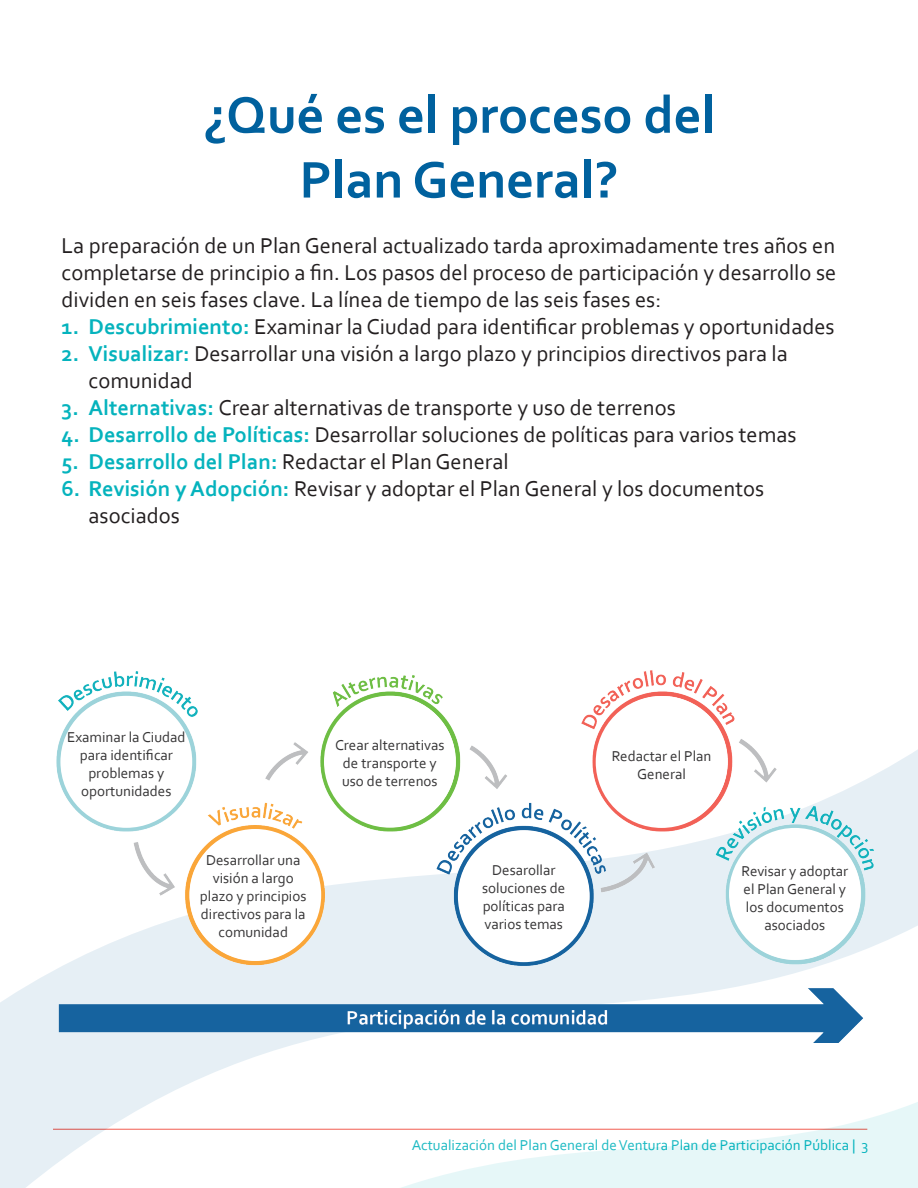
<style>
.page{position:relative;width:918px;height:1188px;background:#fff}
.page>*{position:absolute;margin:0;border:0;box-sizing:border-box;transform-origin:0 0}
.t1{font:700 54px "Corbel";color:#00619e}
.t2{font:22.5px/27px "Corbel";color:#231f20}
.t3{font:15px/18px "Corbel";color:#363536;text-align:center}
.t4{font:15px "Corbel";color:#05b3bd}
.s1{font-weight:700;color:#05b3bd}
</style>
<div class="page">
<svg style="left:0;top:749px;width:918px;height:390px;fill:#e6eff5"></svg>
<svg style="left:0;top:1139px;width:91px;height:49px;fill:#e6eff5"></svg>
<svg style="left:122px;top:888px;width:796px;height:300px"></svg>
<img style="left:25px;top:670px;width:868px;height:373px">
<div style="left:60px;top:696px;width:132px;height:132px;background:#fff;border-radius:50%"></div>
<div style="left:189px;top:829px;width:132px;height:132px;background:#fff;border-radius:50%"></div>
<div style="left:324px;top:696px;width:132px;height:132px;background:#fff;border-radius:50%"></div>
<div style="left:458px;top:830px;width:132px;height:132px;background:#fff;border-radius:50%"></div>
<div style="left:596px;top:696px;width:131px;height:132px;background:#fff;border-radius:50%"></div>
<div style="left:729px;top:828px;width:132px;height:132px;background:#fff;border-radius:50%"></div>
<p class="t1" style="left:203px;top:81px;width:513px">¿Qué es el proceso del</p>
<p class="t1" style="left:299px;top:146px;width:321px">Plan General?</p>
<p class="t2" style="left:62px;top:232px;width:776px;text-align:justify">La preparación de un Plan General actualizado tarda aproximadamente tres años en completarse de principio a fin. Los pasos del proceso de participación y desarrollo se dividen en seis fases clave. La línea de tiempo de las seis fases es:</p>
<p class="t2" style="left:62px;top:313px;width:775px"><span class="s1">1. Descubrimiento:</span> Examinar la Ciudad para identificar problemas y oportunidades</p>
<p class="t2" style="left:89px;top:340px;width:701px;text-indent:-27px"><span class="s1">2. Visualizar:</span> Desarrollar una visión a largo plazo y principios directivos para la comunidad</p>
<p class="t2" style="left:62px;top:394px;width:616px"><span class="s1">3. Alternativas:</span> Crear alternativas de transporte y uso de terrenos</p>
<p class="t2" style="left:62px;top:421px;width:737px"><span class="s1">4. Desarrollo de Políticas:</span> Desarrollar soluciones de políticas para varios temas</p>
<p class="t2" style="left:62px;top:448px;width:449px"><span class="s1">5. Desarrollo del Plan:</span> Redactar el Plan General</p>
<p class="t2" style="left:89px;top:475px;width:677px;text-indent:-27px"><span class="s1">6. Revisión y Adopción:</span> Revisar y adoptar el Plan General y los documentos asociados</p>
<p class="t3" style="left:67px;top:728px;width:120px">Examinar la Ciudad para identificar problemas y oportunidades</p>
<p class="t3" style="left:200px;top:851px;width:108px">Desarrollar una visión a largo plazo y principios directivos para la comunidad</p>
<p class="t3" style="left:335px;top:736px;width:111px">Crear alternativas de transporte y uso de terrenos</p>
<p class="t3" style="left:482px;top:861px;width:85px">Desarollar soluciones de políticas para varios temas</p>
<p class="t3" style="left:612px;top:746px;width:101px">Redactar el Plan<br>General</p>
<p class="t3" style="left:741px;top:862px;width:108px">Revisar y adoptar el Plan General y los documentos asociados</p>
<p class="t4" style="left:412px;top:1136px;width:458px">Actualización del Plan General de Ventura Plan de Participación Pública | 3</p>
</div>
